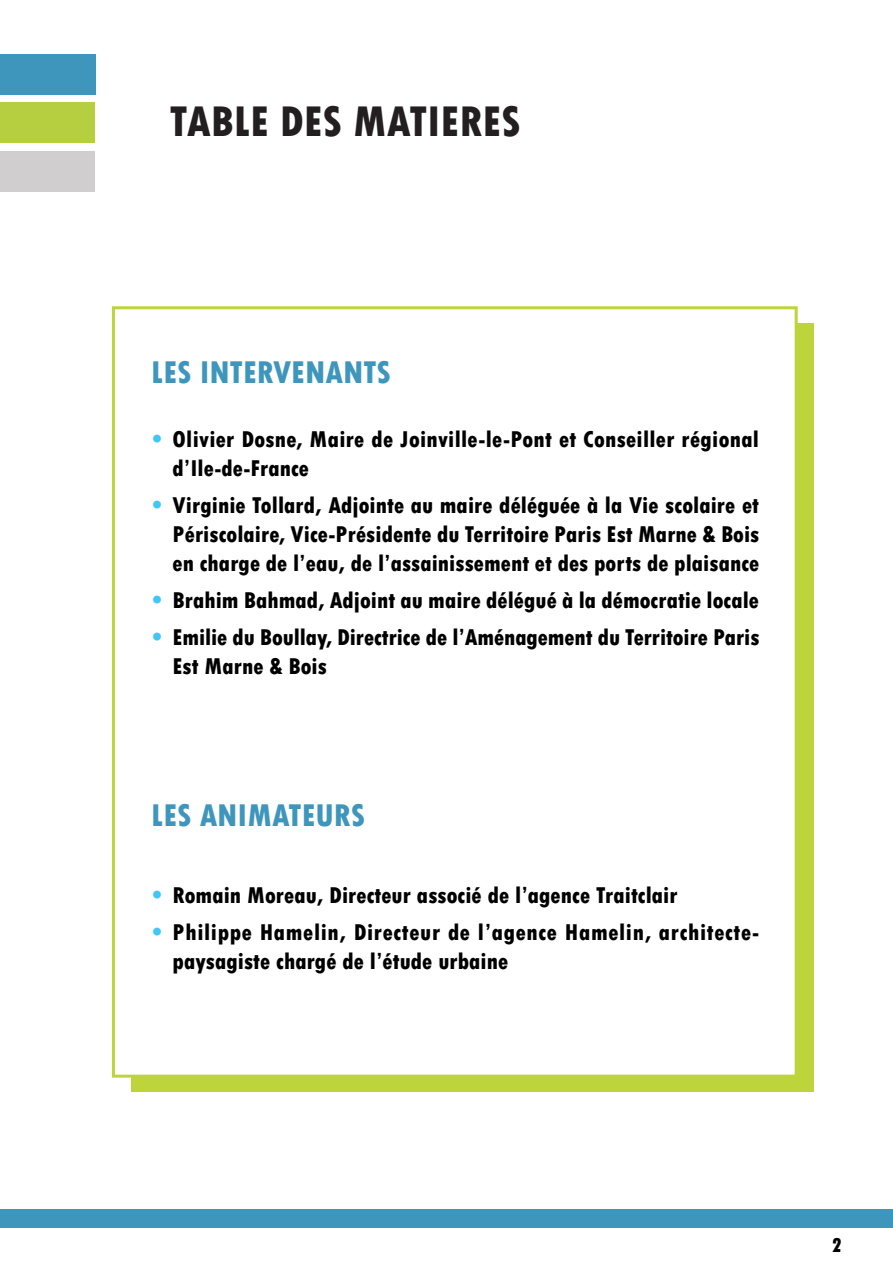
<style>
.page{position:relative;width:893px;height:1263px;background:#fff}
.page>*{position:absolute;margin:0;border:0;box-sizing:border-box;transform-origin:0 0}
.t1{font:800 condensed 45px "Tw Cen";color:#231f20}
.t2{font:800 condensed 33px "Tw Cen";color:#3e96bc}
.t3{font:800 condensed 24px/28.8px "Tw Cen";color:#000}
.t4{font:800 condensed 24px/28.8px "Tw Cen";letter-spacing:.025em;color:#000}
.t5{font:800 condensed 21px "Tw Cen";color:#000}
.s1{color:#40c7f4}
</style>
<div class="page">
<div style="left:0;top:152px;width:95px;height:40px;background:#d0cece"></div>
<div style="left:0;top:103px;width:95px;height:40px;background:#b6cf40"></div>
<div style="left:0;top:54px;width:95px;height:40px;background:#3f96bc"></div>
<div style="left:0;top:1209px;width:893px;height:18px;background:#3f96bc"></div>
<div style="left:131px;top:324px;width:683px;height:768px;background:#bdd43a"></div>
<div style="left:112px;top:306px;width:686px;height:772px;background:#fff;border:3px solid #bdd43a"></div>
<h1 class="t1" style="left:170px;top:95px;width:352px">TABLE DES MATIERES</h1>
<h2 class="t2" style="left:151px;top:353px;width:241px">LES INTERVENANTS</h2>
<p class="t3" style="left:173px;top:425px;width:588px;text-indent:-21px"><span class="s1">•</span> Olivier Dosne, Maire de Joinville-le-Pont et Conseiller régional d’Ile-de-France</p>
<p class="t3" style="left:173px;top:491px;width:588px;text-align:justify;text-indent:-21px"><span class="s1">•</span> Virginie Tollard, Adjointe au maire déléguée à la Vie scolaire et Périscolaire, Vice-Présidente du Territoire Paris Est Marne &amp; Bois en charge de l’eau, de l’assainissement et des ports de plaisance</p>
<p class="t3" style="left:151px;top:586px;width:609px"><span class="s1">•</span> Brahim Bahmad, Adjoint au maire délégué à la démocratie locale</p>
<p class="t3" style="left:173px;top:623px;width:588px;text-indent:-21px"><span class="s1">•</span> Emilie du Boullay, Directrice de l’Aménagement du Territoire Paris<br>Est Marne &amp; Bois</p>
<h2 class="t2" style="left:151px;top:795px;width:215px">LES ANIMATEURS</h2>
<p class="t3" style="left:151px;top:880px;width:528px"><span class="s1">•</span> Romain Moreau, Directeur associé de l’agence Traitclair</p>
<p class="t4" style="left:173px;top:918px;width:588px;text-indent:-21px"><span class="s1">•</span> Philippe Hamelin, Directeur de l’agence Hamelin, architecte&shy;paysagiste chargé de l’étude urbaine</p>
<p class="t5" style="left:832px;top:1232px;width:12px">2</p>
</div>
